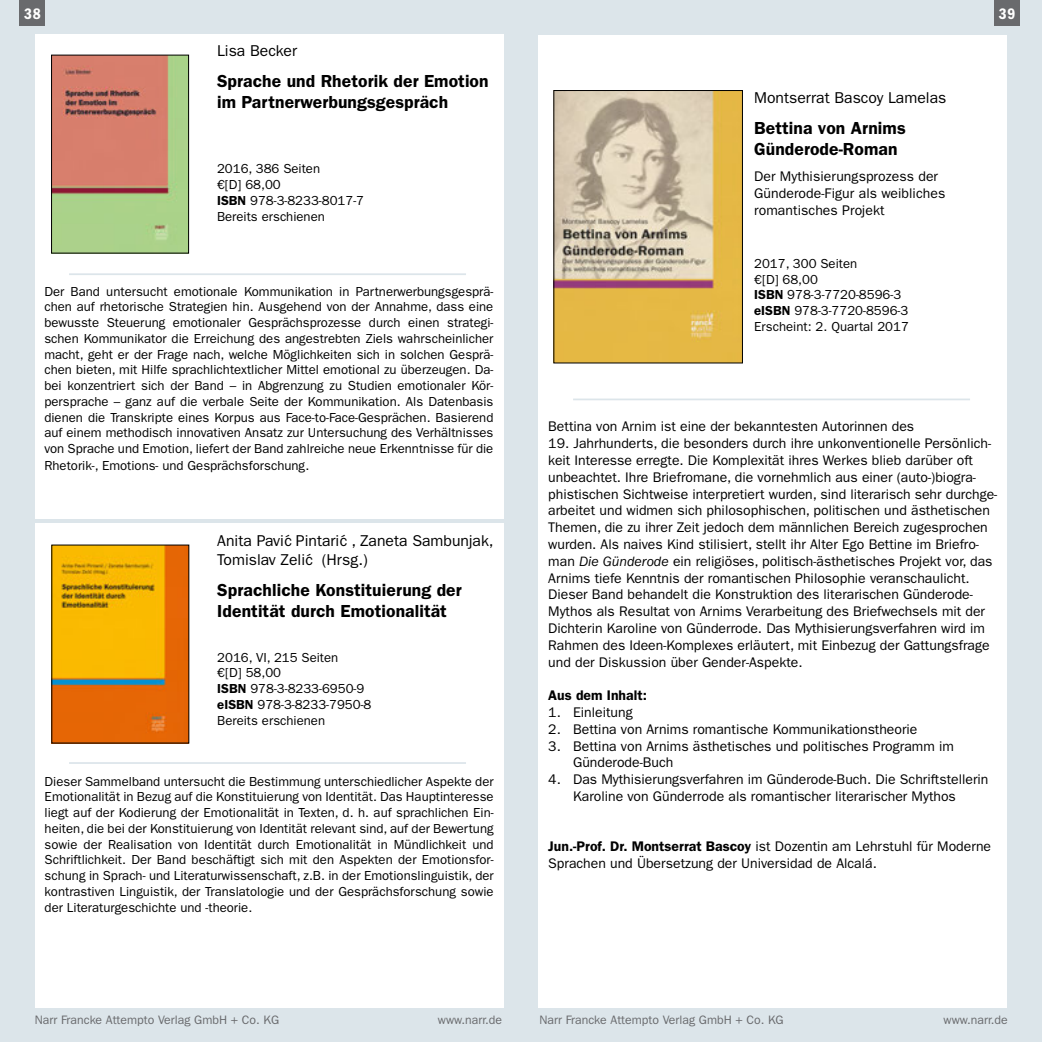
<style>
.page{position:relative;width:1042px;height:1042px;background:#fff}
.page>*{position:absolute;margin:0;border:0;box-sizing:border-box;transform-origin:0 0}
.t1{font:600 17.5px/21px "ITC Franklin Gothic Std";letter-spacing:.005em;color:#000}
.t2{font:15.75px/18.9px "ITC Franklin Gothic Std";color:#000}
.t3{font:15.75px "ITC Franklin Gothic Std Dm Cd";color:#fff}
.t4{font:14px/16.8px "ITC Franklin Gothic Std";color:#000}
.t5{font:600 14px "ITC Franklin Gothic Std";color:#000}
.t6{font:13.12px/15.8px "ITC Franklin Gothic Std";color:#000}
.t7{font:12.25px "ITC Franklin Gothic Std";color:#696a6d}
.s1{font-weight:600}
.s2{font-style:italic}
</style>
<div class="page">
<div style="left:521px;top:0;width:521px;height:1042px;background:#dce5ea"></div>
<div style="left:538px;top:35px;width:469px;height:972px;background:#fff"></div>
<hr style="left:573px;top:398px;width:397px;height:2px;background:#dce5ea">
<div style="left:994px;top:0;width:26px;height:26px;background:#696a6d"></div>
<div style="left:0;top:0;width:521px;height:1042px;background:#dce5ea"></div>
<div style="left:35px;top:523px;width:469px;height:484px;background:#fff"></div>
<div style="left:35px;top:35px;width:469px;height:484px;background:#fff"></div>
<div style="left:20px;top:0;width:25px;height:26px;background:#696a6d"></div>
<hr style="left:69px;top:273px;width:397px;height:2px;background:#dce5ea">
<hr style="left:69px;top:762px;width:397px;height:2px;background:#dce5ea">
<img style="left:555px;top:92px;width:185px;height:269px">
<img style="left:53px;top:57px;width:134px;height:194px">
<div style="left:51px;top:55px;width:138px;height:198px;border:1px solid #000"></div>
<img style="left:54px;top:547px;width:133px;height:194px">
<p class="t3" style="left:24px;top:5px;width:18px">38</p>
<p class="t2" style="left:217px;top:41px;width:82px">Lisa Becker</p>
<h1 class="t1" style="left:217px;top:70px;width:273px">Sprache und Rhetorik der Emotion im Partnerwerbungsgespräch</h1>
<p class="t6" style="left:217px;top:161px;width:149px">2016, 386 Seiten<br>€[D] 68,00<br><span class="s1">ISBN</span> 978-3-8233-8017-7<br>Bereits erschienen</p>
<p class="t6" style="left:44px;top:283px;width:450px;text-align:justify">Der Band untersucht emotionale Kommunikation in Partnerwerbungsgesprä&shy;chen auf rhetorische Strategien hin. Ausgehend von der Annahme, dass eine bewusste Steuerung emotionaler Gesprächsprozesse durch einen strategi&shy;schen Kommunikator die Erreichung des angestrebten Ziels wahrscheinlicher macht, geht er der Frage nach, welche Möglichkeiten sich in solchen Gesprä&shy;chen bieten, mit Hilfe sprachlichtextlicher Mittel emotional zu überzeugen. Da&shy;bei konzentriert sich der Band – in Abgrenzung zu Studien emotionaler Kör&shy;persprache – ganz auf die verbale Seite der Kommunikation. Als Datenbasis dienen die Transkripte eines Korpus aus Face-to-Face-Gesprächen. Basierend auf einem methodisch innovativen Ansatz zur Untersuchung des Verhältnisses von Sprache und Emotion, liefert der Band zahlreiche neue Erkenntnisse für die Rhetorik-, Emotions- und Gesprächsforschung.</p>
<p class="t2" style="left:217px;top:531px;width:278px">Anita Pavi´c Pintari´c , Zaneta Sambunjak,<br>Tomislav Zeli´c (Hrsg.)</p>
<h1 class="t1" style="left:217px;top:579px;width:246px">Sprachliche Konstituierung der<br>Identität durch Emotionalität</h1>
<p class="t6" style="left:217px;top:649px;width:156px">2016, VI, 215 Seiten<br>€[D] 58,00<br><span class="s1">ISBN</span> 978-3-8233-6950-9 <span class="s1">eISBN</span> 978-3-8233-7950-8<br>Bereits erschienen</p>
<p class="t6" style="left:45px;top:773px;width:450px;text-align:justify">Dieser Sammelband untersucht die Bestimmung unterschiedlicher Aspekte der Emotionalität in Bezug auf die Konstituierung von Identität. Das Hauptinteresse liegt auf der Kodierung der Emotionalität in Texten, d. h. auf sprachlichen Ein&shy;heiten, die bei der Konstituierung von Identität relevant sind, auf der Bewertung sowie der Realisation von Identität durch Emotionalität in Mündlichkeit und Schriftlichkeit. Der Band beschäftigt sich mit den Aspekten der Emotionsfor&shy;schung in Sprach- und Literaturwissenschaft, z.B. in der Emotionslinguistik, der kontrastiven Linguistik, der Translatologie und der Gesprächsforschung sowie der Literaturgeschichte und -theorie.</p>
<p class="t2" style="left:754px;top:88px;width:194px">Montserrat Bascoy Lamelas</p>
<h1 class="t1" style="left:754px;top:117px;width:153px">Bettina von Arnims<br>Günderode-Roman</h1>
<p class="t4" style="left:754px;top:168px;width:193px">Der Mythisierungsprozess der<br>Günderode-Figur als weibliches romantisches Projekt</p>
<p class="t6" style="left:754px;top:256px;width:156px">2017, 300 Seiten<br>€[D] 68,00<br><span class="s1">ISBN</span> 978-3-7720-8596-3 <span class="s1">eISBN</span> 978-3-7720-8596-3<br>Erscheint: 2. Quartal 2017</p>
<p class="t3" style="left:999px;top:5px;width:18px">39</p>
<p class="t4" style="left:548px;top:418px;width:367px">Bettina von Arnim ist eine der bekanntesten Autorinnen des</p>
<p class="t4" style="left:548px;top:435px;width:450px">19. Jahrhunderts, die besonders durch ihre unkonventionelle Persönlich&shy;keit Interesse erregte. Die Komplexität ihres Werkes blieb darüber oft unbeachtet. Ihre Briefromane, die vornehmlich aus einer (auto-)biogra&shy;phistischen Sichtweise interpretiert wurden, sind literarisch sehr durchge&shy;arbeitet und widmen sich philosophischen, politischen und ästhetischen Themen, die zu ihrer Zeit jedoch dem männlichen Bereich zugesprochen wurden. Als naives Kind stilisiert, stellt ihr Alter Ego Bettine im Briefro&shy;man <span class="s2">Die Günderode</span> ein religiöses, politisch-ästhetisches Projekt vor, das Arnims tiefe Kenntnis der romantischen Philosophie veranschaulicht.<br>Dieser Band behandelt die Konstruktion des literarischen Günderode-Mythos als Resultat von Arnims Verarbeitung des Briefwechsels mit der Dichterin Karoline von Günderrode. Das Mythisierungsverfahren wird im Rahmen des Ideen-Komplexes erläutert, mit Einbezug der Gattungsfrage und der Diskussion über Gender-Aspekte.</p>
<p class="t5" style="left:548px;top:687px;width:100px">Aus dem Inhalt:</p>
<p class="t4" style="left:548px;top:704px;width:86px">1. Einleitung</p>
<p class="t4" style="left:548px;top:721px;width:371px">2. Bettina von Arnims romantische Kommunikationstheorie</p>
<p class="t4" style="left:573px;top:737px;width:382px;text-indent:-25px">3. Bettina von Arnims ästhetisches und politisches Programm im<br>Günderode-Buch</p>
<p class="t4" style="left:548px;top:771px;width:442px;text-align:center">4. Das Mythisierungsverfahren im Günderode-Buch. Die Schriftstellerin<br>Karoline von Günderrode als romantischer literarischer Mythos</p>
<p class="t4" style="left:548px;top:838px;width:444px"><span class="s1">Jun.-Prof. Dr. Montserrat Bascoy</span> ist Dozentin am Lehrstuhl für Moderne<br>Sprachen und Übersetzung der Universidad de Alcalá.</p>
<p class="t7" style="left:35px;top:1013px;width:246px">Narr Francke Attempto Verlag GmbH + Co. KG</p>
<p class="t7" style="left:438px;top:1013px;width:66px">www.narr.de</p>
<p class="t7" style="left:539px;top:1013px;width:246px">Narr Francke Attempto Verlag GmbH + Co. KG</p>
<p class="t7" style="left:943px;top:1013px;width:66px">www.narr.de</p>
</div>
